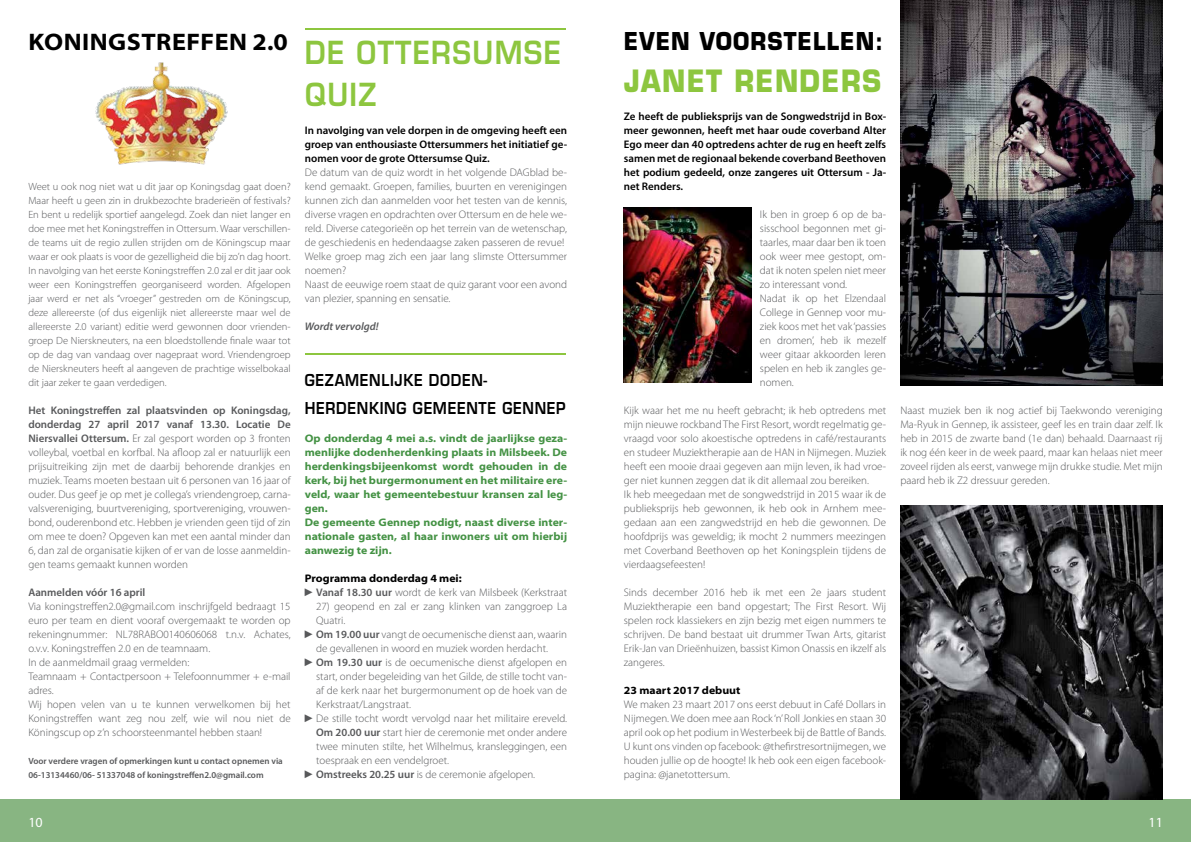
<style>
.page{position:relative;width:1191px;height:842px;background:#fff}
.page>*{position:absolute;margin:0;border:0;box-sizing:border-box;transform-origin:0 0}
.t1{font:600 31px/42px "Eurostile LT Std";letter-spacing:.05em;color:#8dc63f;scale:.89 1}
.t2{font:700 30px "Eurostile LT Std";letter-spacing:.05em;color:#8dc63f;scale:.89 1}
.t3{font:700 semi-expanded 24px "Myriad Pro";color:#000}
.t4{font:700 24px "Eurostile LT Std";letter-spacing:.05em;color:#000;scale:.89 1}
.t5{font:600 16px/28px "Eurostile LT Std";letter-spacing:.05em;color:#000;scale:.87 1}
.t6{font:14px "Myriad Pro";color:#fff}
.t7{font:300 11px/14px "Myriad Pro";color:#58595b}
.t8{font:600 11px/14px "Myriad Pro";color:#000;text-align:justify}
.t9{font:700 semi-expanded 11px/14px "Myriad Pro";color:#449244}
.t10{font:600 11px "Myriad Pro";color:#58595b}
.t11{font:700 semi-expanded 11px "Myriad Pro";color:#000}
.t12{font:italic 600 11px "Myriad Pro";color:#58595b}
.t13{font:300 10.5px/14px "Myriad Pro";color:#58595b;text-align:justify}
.t14{font:600 9px/14px "Myriad Pro";color:#58595b}
.s1{font-weight:600}
.s2{font-weight:700;font-stretch:semi-expanded;color:#000}
.s3{font-family:"Arial Narrow";font-weight:400}
</style>
<div class="page">
<div style="left:0;top:799px;width:1191px;height:43px;background:#88b582"></div>
<img style="left:900px;top:0;width:262px;height:385px">
<img style="left:900px;top:505px;width:263px;height:294px">
<img style="left:624px;top:208px;width:127px;height:175px">
<hr style="left:305px;top:353px;width:261px;height:1px;background:#8dc63f">
<img style="left:95px;top:62px;width:133px;height:103px">
<hr style="left:305px;top:28px;width:261px;height:2px;background:#8dc63f">
<h3 class="t3" style="left:29px;top:28px;width:78px">Koningstreffen</h3>
<h3 class="t3" style="left:253px;top:28px;width:37px">2.0</h3>
<p class="t13" style="left:28px;top:180px;width:264px">Weet u ook nog niet wat u dit jaar op Koningsdag gaat doen?<br>Maar heeft u geen zin in drukbezochte braderieën of festivals?<br>En bent u redelijk sportief aangelegd. Zoek dan niet langer en doe mee met het Koningstreffen in Ottersum. Waar verschillen&shy;de teams uit de regio zullen strijden om de Köningscup maar waar er ook plaats is voor de gezelligheid die bij zo’n dag hoort.<br>In navolging van het eerste Koningstreffen 2.0 zal er dit jaar ook weer een Koningstreffen georganiseerd worden. Afgelopen jaar werd er net als “vroeger” gestreden om de Köningscup, deze allereerste (of dus eigenlijk niet allereerste maar wel de allereerste 2.0 variant) editie werd gewonnen door vrienden&shy;groep De Nierskneuters, na een bloedstollende finale waar tot op de dag van vandaag over nagepraat word. Vriendengroep de Nierskneuters heeft al aangeven de prachtige wisselbokaal dit jaar zeker te gaan verdedigen.</p>
<p class="t7" style="left:28px;top:404px;width:264px;text-align:justify"><span class="s1">Het Koningstreffen zal plaatsvinden op Koningsdag, donderdag 27 april 2017 vanaf 13.30. Locatie De Niersvallei Ottersum.</span> Er zal gesport worden op 3 fronten volleybal, voetbal en korfbal. Na afloop zal er natuurlijk een prijsuitreiking zijn met de daarbij behorende drankjes en muziek. Teams moeten bestaan uit 6 personen van 16 jaar of ouder. Dus geef je op met je collega’s vriendengroep, carna&shy;valsvereniging, buurtvereniging, sportvereniging, vrouwen&shy;bond, ouderenbond etc. Hebben je vrienden geen tijd of zin om mee te doen? Opgeven kan met een aantal minder dan 6, dan zal de organisatie kijken of er van de losse aanmeldin&shy;gen teams gemaakt kunnen worden</p>
<p class="t10" style="left:28px;top:586px;width:119px">Aanmelden vóór 16 april</p>
<p class="t7" style="left:28px;top:600px;width:264px">Via koningstreffen2.0@gmail.com inschrijfgeld bedraagt 15 euro per team en dient vooraf overgemaakt te worden op rekeningnummer: NL78RABO0140606068 t.n.v. Achates, o.v.v. Koningstreffen 2.0 en de teamnaam.<br>In de aanmeldmail graag vermelden:<br>Teamnaam + Contactpersoon + Telefoonnummer + e-mail adres.<br>Wij hopen velen van u te kunnen verwelkomen bij het Koningstreffen want zeg nou zelf, wie wil nou niet de Köningscup op z’n schoorsteenmantel hebben staan!</p>
<p class="t14" style="left:28px;top:754px;width:256px">Voor verdere vragen of opmerkingen kunt u contact opnemen via<br>06-13134460/06- 51337048 of koningstreffen2.0@gmail.com</p>
<h1 class="t1" style="left:305px;top:31px;width:289px">DE OTTERSUMSE<br>QUIZ</h1>
<p class="t8" style="left:305px;top:123px;width:264px">In navolging van vele dorpen in de omgeving heeft een groep van enthousiaste Ottersummers het initiatief ge&shy;nomen voor de grote Ottersumse Quiz.</p>
<p class="t7" style="left:305px;top:166px;width:264px">De datum van de quiz wordt in het volgende DAGblad be&shy;kend gemaakt. Groepen, families, buurten en verenigingen kunnen zich dan aanmelden voor het testen van de kennis, diverse vragen en opdrachten over Ottersum en de hele we&shy;reld. Diverse categorieën op het terrein van de wetenschap, de geschiedenis en hedendaagse zaken passeren de revue!<br>Welke groep mag zich een jaar lang slimste Ottersummer noemen?<br>Naast de eeuwige roem staat de quiz garant voor een avond van plezier, spanning en sensatie.</p>
<p class="t12" style="left:305px;top:319px;width:75px">Wordt vervolgd!</p>
<h3 class="t5" style="left:305px;top:366px;width:301px">GEZAMENLIJKE DODEN-<br>HERDENKING GEMEENTE GENNEP</h3>
<p class="t9" style="left:305px;top:431px;width:264px">Op donderdag 4 mei a.s. vindt de jaarlijkse geza&shy;menlijke dodenherdenking plaats in Milsbeek. De herdenkingsbijeenkomst wordt gehouden in de kerk, bij het burgermonument en het militaire ere&shy;veld, waar het gemeentebestuur kransen zal leg&shy;gen.<br>De gemeente Gennep nodigt, naast diverse inter&shy;nationale gasten, al haar inwoners uit om hierbij aanwezig te zijn.</p>
<p class="t7" style="left:305px;top:572px;width:264px"><span class="s2">Programma donderdag 4 mei:<br></span><span class="s3">►</span><span class="s1">Vanaf 18.30 uur</span> wordt de kerk van Milsbeek (Kerkstraat</p>
<p class="t7" style="left:316px;top:600px;width:252px">27) geopend en zal er zang klinken van zanggroep La</p>
<p class="t7" style="left:316px;top:614px;width:31px">Quatri.</p>
<p class="t7" style="left:305px;top:628px;width:264px"><span class="s3">►</span><span class="s1">Om 19.00 uur</span> vangt de oecumenische dienst aan, waarin</p>
<p class="t7" style="left:316px;top:642px;width:233px">de gevallenen in woord en muziek worden herdacht.</p>
<p class="t7" style="left:305px;top:656px;width:264px"><span class="s3">►</span><span class="s1">Om 19.30 uur</span> is de oecumenische dienst afgelopen en</p>
<p class="t7" style="left:316px;top:670px;width:252px">start, onder begeleiding van het Gilde, de stille tocht van-</p>
<p class="t7" style="left:316px;top:684px;width:252px">af de kerk naar het burgermonument op de hoek van de</p>
<p class="t7" style="left:316px;top:698px;width:96px">Kerkstraat/Langstraat.</p>
<p class="t7" style="left:305px;top:712px;width:264px"><span class="s3">►</span>De stille tocht wordt vervolgd naar het militaire ereveld.</p>
<p class="t7" style="left:316px;top:726px;width:252px"><span class="s1">Om 20.00 uur</span> start hier de ceremonie met onder andere</p>
<p class="t7" style="left:316px;top:740px;width:252px">twee minuten stilte, het Wilhelmus, kransleggingen, een</p>
<p class="t7" style="left:316px;top:754px;width:134px">toespraak en een vendelgroet.</p>
<p class="t7" style="left:305px;top:768px;width:232px"><span class="s3">►</span><span class="s1">Omstreeks 20.25 uur</span> is de ceremonie afgelopen.</p>
<h3 class="t4" style="left:624px;top:26px;width:293px">EVEN VOORSTELLEN:</h3>
<h2 class="t2" style="left:624px;top:62px;width:291px">JANET RENDERS</h2>
<p class="t8" style="left:624px;top:109px;width:264px">Ze heeft de publieksprijs van de Songwedstrijd in Box&shy;meer gewonnen, heeft met haar oude coverband Alter Ego meer dan 40 optredens achter de rug en heeft zelfs samen met de regionaal bekende coverband Beethoven het podium gedeeld, onze zangeres uit Ottersum - Ja&shy;net Renders.</p>
<p class="t7" style="left:760px;top:208px;width:128px">Ik ben in groep 6 op de ba&shy;sisschool begonnen met gi&shy;taarles, maar daar ben ik toen ook weer mee gestopt, om&shy;dat ik noten spelen niet meer zo interessant vond.<br>Nadat ik op het Elzendaal<br>College in Gennep voor mu&shy;ziek koos met het vak ‘passies en dromen’, heb ik mezelf weer gitaar akkoorden leren spelen en heb ik zangles ge&shy;nomen.</p>
<p class="t7" style="left:624px;top:404px;width:264px">Kijk waar het me nu heeft gebracht; ik heb optredens met mijn nieuwe rockband The First Resort, wordt regelmatig ge&shy;vraagd voor solo akoestische optredens in café/restaurants en studeer Muziektherapie aan de HAN in Nijmegen. Muziek heeft een mooie draai gegeven aan mijn leven, ik had vroe&shy;ger niet kunnen zeggen dat ik dit allemaal zou bereiken.<br>Ik heb meegedaan met de songwedstrijd in 2015 waar ik de publieksprijs heb gewonnen, ik heb ook in Arnhem mee&shy;gedaan aan een zangwedstrijd en heb die gewonnen. De hoofdprijs was geweldig; ik mocht 2 nummers meezingen met Coverband Beethoven op het Koningsplein tijdens de vierdaagsefeesten!</p>
<p class="t7" style="left:624px;top:586px;width:264px;text-align:justify">Sinds december 2016 heb ik met een 2e jaars student Muziektherapie een band opgestart; The First Resort. Wij spelen rock klassiekers en zijn bezig met eigen nummers te schrijven. De band bestaat uit drummer Twan Arts, gitarist Erik-Jan van Drieënhuizen, bassist Kimon Onassis en ikzelf als zangeres.</p>
<p class="t11" style="left:624px;top:684px;width:118px">23 maart 2017 debuut</p>
<p class="t7" style="left:624px;top:698px;width:264px;text-align:justify">We maken 23 maart 2017 ons eerst debuut in Café Dollars in Nijmegen. We doen mee aan Rock ‘n’ Roll Jonkies en staan 30 april ook op het podium in Westerbeek bij de Battle of Bands.<br>U kunt ons vinden op facebook: @thefirstresortnijmegen, we houden jullie op de hoogte! Ik heb ook een eigen facebook&shy;pagina: @janetottersum.</p>
<p class="t7" style="left:900px;top:404px;width:264px;text-align:justify">Naast muziek ben ik nog actief bij Taekwondo vereniging Ma-Ryuk in Gennep, ik assisteer, geef les en train daar zelf. Ik heb in 2015 de zwarte band (1e dan) behaald. Daarnaast rij ik nog één keer in de week paard, maar kan helaas niet meer zoveel rijden als eerst, vanwege mijn drukke studie. Met mijn paard heb ik Z2 dressuur gereden.</p>
<p class="t6" style="left:28px;top:815px;width:16px">10</p>
<p class="t6" style="left:1148px;top:815px;width:16px">11</p>
</div>
